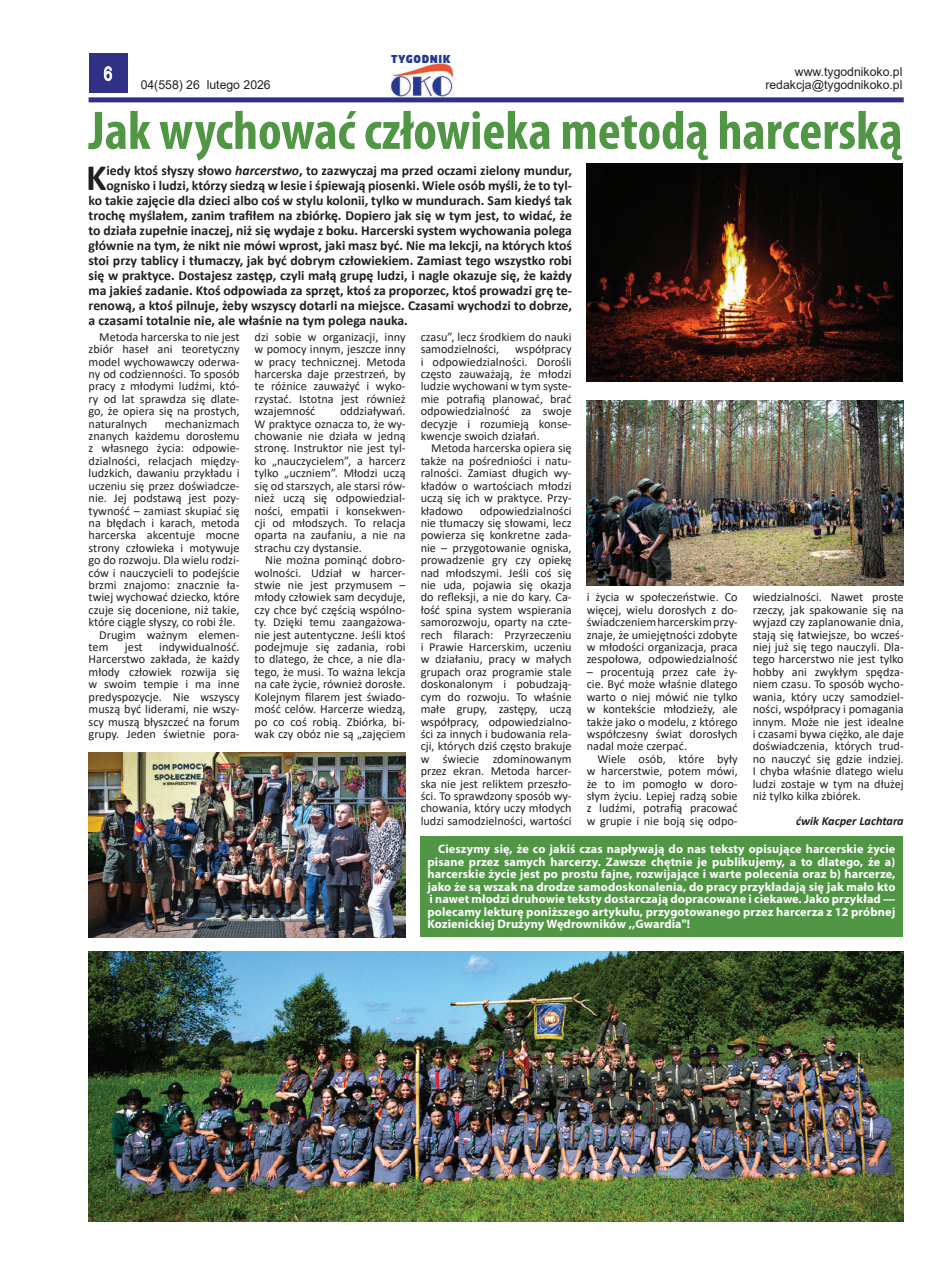
<style>
.page{position:relative;width:939px;height:1276px;background:#fff}
.page>*{position:absolute;margin:0;border:0;box-sizing:border-box;transform-origin:0 0}
.t1{font:700 condensed 54.75px "Myriad Pro";color:#509645}
.t2{font:700 37.38px "Calibri";color:#231f20}
.t3{font:18.75px "Arial Narrow";color:#fff}
.t4{font:700 13.75px "Calibri";color:#231f20}
.t5{font:12.25px/12.4px "Calibri";color:#231f20;text-align:justify}
.t6{font:700 12.25px/12.5px "Myriad Pro";letter-spacing:.01em;color:#fff;text-align:justify}
.t7{font:12.25px "Arial";color:#231f20}
.t8{font:italic 700 12.25px "Calibri";color:#231f20}
.t9{font:900 10.88px "Neo Sans Pro";letter-spacing:.06em;color:#263a8d}
.s1{font-style:italic}
</style>
<div class="page">
<div style="left:89px;top:53px;width:39px;height:39px;background:#303087"></div>
<svg style="left:104px;top:66px;width:8px;height:15px"></svg>
<div style="left:89px;top:97px;width:815px;height:5px;background:#303087"></div>
<img style="left:390px;top:63px;width:64px;height:33px">
<img style="left:89px;top:752px;width:317px;height:184px">
<img style="left:587px;top:400px;width:317px;height:185px">
<img style="left:89px;top:951px;width:815px;height:270px">
<img style="left:586px;top:164px;width:316px;height:218px">
<div style="left:420px;top:836px;width:482px;height:100px;background:#509645"></div>
<p class="t9" style="left:391px;top:51px;width:61px">TYGODNIK</p>
<h3 class="t3" style="left:104px;top:60px;width:10px">6</h3>
<p class="t7" style="left:795px;top:64px;width:109px">www.tygodnikoko.pl</p>
<p class="t7" style="left:141px;top:76px;width:132px">04(558) 26 lutego 2026</p>
<p class="t7" style="left:765px;top:76px;width:139px">redakcja@tygodnikoko.pl</p>
<h1 class="t1" style="left:89px;top:100px;width:815px">Jak wychować człowieka metodą harcerską</h1>
<h2 class="t2" style="left:86px;top:151px;width:22px">K</h2>
<p class="t4" style="left:106px;top:161px;width:467px">iedy ktoś słyszy słowo <span class="s1">harcerstwo</span>, to zazwyczaj ma przed oczami zielony mundur,</p>
<p class="t4" style="left:106px;top:176px;width:467px">ognisko i ludzi, którzy siedzą w lesie i śpiewają piosenki. Wiele osób myśli, że to tyl-</p>
<p class="t4" style="left:89px;top:191px;width:485px">ko takie zajęcie dla dzieci albo coś w stylu kolonii, tylko w mundurach. Sam kiedyś tak</p>
<p class="t4" style="left:89px;top:206px;width:485px">trochę myślałem, zanim trafiłem na zbiórkę. Dopiero jak się w tym jest, to widać, że</p>
<p class="t4" style="left:89px;top:221px;width:485px">to działa zupełnie inaczej, niż się wydaje z boku. Harcerski system wychowania polega</p>
<p class="t4" style="left:89px;top:236px;width:485px">głównie na tym, że nikt nie mówi wprost, jaki masz być. Nie ma lekcji, na których ktoś</p>
<p class="t4" style="left:89px;top:251px;width:485px">stoi przy tablicy i tłumaczy, jak być dobrym człowiekiem. Zamiast tego wszystko robi</p>
<p class="t4" style="left:89px;top:266px;width:485px">się w praktyce. Dostajesz zastęp, czyli małą grupę ludzi, i nagle okazuje się, że każdy</p>
<p class="t4" style="left:89px;top:281px;width:485px">ma jakieś zadanie. Ktoś odpowiada za sprzęt, ktoś za proporzec, ktoś prowadzi grę te-</p>
<p class="t4" style="left:89px;top:296px;width:485px">renową, a ktoś pilnuje, żeby wszyscy dotarli na miejsce. Czasami wychodzi to dobrze,</p>
<p class="t4" style="left:89px;top:311px;width:321px">a czasami totalnie nie, ale właśnie na tym polega nauka.</p>
<p class="t5" style="left:89px;top:330px;width:152px;text-indent:11px">Metoda harcerska to nie jest zbiór haseł ani teoretyczny model wychowawczy oderwa&shy;ny od codzienności. To sposób pracy z młodymi ludźmi, któ&shy;ry od lat sprawdza się dlate&shy;go, że opiera się na prostych, naturalnych</p>
<p class="t5" style="left:421px;top:330px;width:152px">czasu”, lecz środkiem do nauki samodzielności,</p>
<p class="t5" style="left:255px;top:330px;width:153px">dzi sobie w organizacji, inny w pomocy innym, jeszcze inny w pracy technicznej. Metoda harcerska daje przestrzeń, by te różnice zauważyć i wyko&shy;rzystać. Istotna jest również wzajemność</p>
<p class="t5" style="left:421px;top:342px;width:152px;text-indent:95px">współpracy i odpowiedzialności. Dorośli często zauważają, że młodzi ludzie wychowani w tym syste&shy;mie potrafią planować, brać odpowiedzialność za swoje decyzje i rozumieją konse&shy;kwencje swoich działań.</p>
<p class="t5" style="left:421px;top:442px;width:152px;text-indent:11px">Metoda harcerska opiera się także na pośredniości i natu&shy;ralności. Zamiast długich wy&shy;kładów o wartościach młodzi uczą się ich w praktyce. Przy&shy;kładowo</p>
<p class="t5" style="left:255px;top:404px;width:152px;text-indent:85px">oddziaływań.<br>W praktyce oznacza to, że wy&shy;chowanie nie działa w jedną stronę. Instruktor nie jest tyl&shy;ko „nauczycielem”, a harcerz tylko „uczniem”. Młodzi uczą się od starszych, ale starsi rów&shy;nież uczą się odpowiedzial&shy;ności, empatii i konsekwen&shy;cji od młodszych. To relacja oparta na zaufaniu, a nie na strachu czy dystansie.</p>
<p class="t5" style="left:255px;top:553px;width:153px;text-indent:11px">Nie można pominąć dobro&shy;wolności. Udział w harcer&shy;stwie nie jest przymusem – młody człowiek sam decyduje, czy chce być częścią wspólno&shy;ty. Dzięki temu zaangażowa&shy;nie jest autentyczne. Jeśli ktoś podejmuje się zadania, robi to dlatego, że chce, a nie dla&shy;tego, że musi. To ważna lekcja na całe życie, również dorosłe.<br>Kolejnym filarem jest świado&shy;mość celów. Harcerze wiedzą, po co coś robią. Zbiórka, bi&shy;wak czy obóz nie są „zajęciem</p>
<p class="t5" style="left:165px;top:417px;width:76px">mechanizmach</p>
<p class="t5" style="left:89px;top:429px;width:152px">znanych każdemu dorosłemu</p>
<p class="t5" style="left:89px;top:442px;width:152px">z własnego życia: odpowie-</p>
<p class="t5" style="left:89px;top:454px;width:152px">dzialności, relacjach między-</p>
<p class="t5" style="left:89px;top:466px;width:152px">ludzkich, dawaniu przykładu i</p>
<p class="t5" style="left:89px;top:479px;width:152px">uczeniu się przez doświadcze-</p>
<p class="t5" style="left:89px;top:491px;width:152px">nie. Jej podstawą jest pozy-</p>
<p class="t5" style="left:89px;top:504px;width:152px">tywność – zamiast skupiać się</p>
<p class="t5" style="left:89px;top:516px;width:152px">na błędach i karach, metoda</p>
<p class="t5" style="left:89px;top:528px;width:152px">harcerska akcentuje mocne</p>
<p class="t5" style="left:89px;top:541px;width:153px">strony człowieka i motywuje</p>
<p class="t5" style="left:89px;top:553px;width:152px">go do rozwoju. Dla wielu rodzi-</p>
<p class="t5" style="left:89px;top:566px;width:152px">ców i nauczycieli to podejście</p>
<p class="t5" style="left:89px;top:578px;width:152px">brzmi znajomo: znacznie ła-</p>
<p class="t5" style="left:89px;top:590px;width:152px">twiej wychować dziecko, które</p>
<p class="t5" style="left:89px;top:603px;width:152px">czuje się docenione, niż takie,</p>
<p class="t5" style="left:89px;top:615px;width:149px">które ciągle słyszy, co robi źle.</p>
<p class="t5" style="left:99px;top:628px;width:142px">Drugim ważnym elemen-</p>
<p class="t5" style="left:89px;top:640px;width:21px">tem</p>
<p class="t5" style="left:125px;top:640px;width:19px">jest</p>
<p class="t5" style="left:421px;top:504px;width:153px;text-indent:59px">odpowiedzialności nie tłumaczy się słowami, lecz powierza się konkretne zada&shy;nie – przygotowanie ogniska, prowadzenie gry czy opiekę nad młodszymi. Jeśli coś się nie uda, pojawia się okazja do refleksji, a nie do kary. Ca&shy;łość spina system wspierania samorozwoju, oparty na czte&shy;rech filarach: Przyrzeczeniu i Prawie Harcerskim, uczeniu w działaniu, pracy w małych grupach oraz programie stale doskonalonym i pobudzają&shy;cym do rozwoju. To właśnie małe grupy, zastępy, uczą współpracy, odpowiedzialno&shy;ści za innych i budowania rela&shy;cji, których dziś często brakuje w świecie zdominowanym przez ekran. Metoda harcer&shy;ska nie jest reliktem przeszło&shy;ści. To sprawdzony sposób wy&shy;chowania, który uczy młodych ludzi samodzielności, wartości</p>
<p class="t5" style="left:753px;top:590px;width:152px">wiedzialności. Nawet proste rzeczy, jak spakowanie się na wyjazd czy zaplanowanie dnia, stają się łatwiejsze, bo wcześ&shy;niej już się tego nauczyli. Dla&shy;tego harcerstwo nie jest tylko hobby ani zwykłym spędza&shy;niem czasu. To sposób wycho&shy;wania, który uczy samodziel&shy;ności, współpracy i pomagania innym. Może nie jest idealne i czasami bywa ciężko, ale daje doświadczenia, których trud&shy;no nauczyć się gdzie indziej.<br>I chyba właśnie dlatego wielu ludzi zostaje w tym na dłużej niż tylko kilka zbiórek.</p>
<p class="t8" style="left:796px;top:811px;width:109px">ćwik Kacper Lachtara</p>
<p class="t6" style="left:427px;top:842px;width:469px;text-indent:11px">Cieszymy się, że co jakiś czas napływają do nas teksty opisujące harcerskie życie pisane przez samych harcerzy. Zawsze chętnie je publikujemy, a to dlatego, że a) harcerskie życie jest po prostu fajne, rozwijające i warte polecenia oraz b) harcerze, jako że są wszak na drodze samodoskonalenia, do pracy przykładają się jak mało kto i nawet młodzi druhowie teksty dostarczają dopracowane i ciekawe. Jako przykład — polecamy lekturę poniższego artykułu, przygotowanego przez harcerza z 12 próbnej Kozienickiej Drużyny Wędrowników ,,Gwardia"!</p>
<p class="t5" style="left:587px;top:590px;width:152px">i życia w społeczeństwie. Co więcej, wielu dorosłych z do&shy;świadczeniem harcerskim przy&shy;znaje, że umiejętności zdobyte w młodości organizacja, praca zespołowa, odpowiedzialność</p>
<p class="t5" style="left:587px;top:665px;width:152px">– procentują przez całe ży&shy;cie. Być może właśnie dlatego warto o niej mówić nie tylko w kontekście młodzieży, ale także jako o modelu, z którego współczesny świat dorosłych nadal może czerpać.</p>
<p class="t5" style="left:587px;top:752px;width:153px;text-indent:11px">Wiele osób, które były w harcerstwie, potem mówi, że to im pomogło w doro&shy;słym życiu. Lepiej radzą sobie z ludźmi, potrafią pracować w grupie i nie boją się odpo-</p>
<p class="t5" style="left:89px;top:640px;width:153px;text-indent:71px">indywidualność.<br>Harcerstwo zakłada, że każdy młody człowiek rozwija się w swoim tempie i ma inne predyspozycje. Nie wszyscy muszą być liderami, nie wszy&shy;scy muszą błyszczeć na forum grupy. Jeden świetnie pora-</p>
</div>
